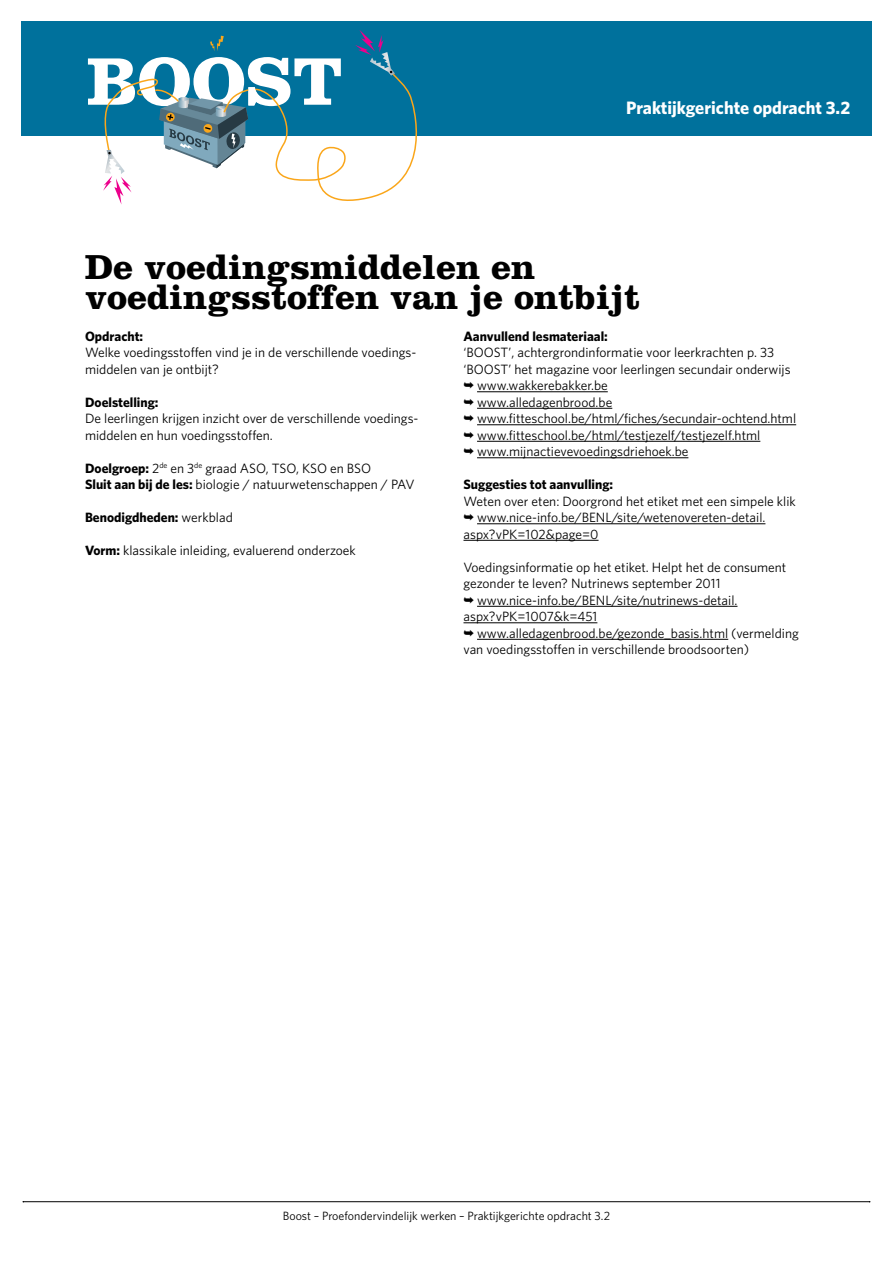
<style>
.page{position:relative;width:893px;height:1263px;background:#fff}
.page>*{position:absolute;margin:0;border:0;box-sizing:border-box;transform-origin:0 0}
.t1{font:700 36px/30px "Clarendon LT Std";color:#000}
.t2{font:700 18px "Whitney";color:#fff}
.t3{font:13.5px/16.5px "Whitney";color:#000}
.t4{font:700 13.5px "Whitney";color:#000}
.t5{font:12px "Whitney";color:#000}
.s1{font-weight:700}
.s2{font-weight:400}
</style>
<div class="page">
<div style="left:21px;top:21px;width:851px;height:115px;background:#00719c"></div>
<hr style="left:23px;top:1201px;width:847px;height:1px;background:#000">
<svg style="left:88px;top:30px;width:330px;height:175px"></svg>
<hr style="left:477px;top:391px;width:131px;height:1px;background:#000">
<hr style="left:477px;top:408px;width:135px;height:1px;background:#000">
<hr style="left:477px;top:424px;width:319px;height:1px;background:#000">
<hr style="left:477px;top:441px;width:283px;height:1px;background:#000">
<hr style="left:477px;top:457px;width:211px;height:1px;background:#000">
<hr style="left:477px;top:523px;width:288px;height:1px;background:#000">
<hr style="left:463px;top:540px;width:136px;height:1px;background:#000">
<hr style="left:477px;top:606px;width:260px;height:1px;background:#000">
<hr style="left:463px;top:622px;width:134px;height:1px;background:#000">
<hr style="left:477px;top:639px;width:251px;height:1px;background:#000">
<h2 class="t2" style="left:626px;top:97px;width:226px">Praktijkgerichte opdracht 3.2</h2>
<h1 class="t1" style="left:85px;top:252px;width:557px">De voedingsmiddelen en voedingsstoffen van je ontbijt</h1>
<p class="t4" style="left:85px;top:328px;width:60px">Opdracht:</p>
<p class="t3" style="left:85px;top:344px;width:333px">Welke voedingsstoffen vind je in de verschillende voedings&shy;middelen van je ontbijt?</p>
<p class="t4" style="left:85px;top:394px;width:75px">Doelstelling:</p>
<p class="t3" style="left:85px;top:410px;width:335px">De leerlingen krijgen inzicht over de verschillende voedings&shy;middelen en hun voedingsstoffen.</p>
<p class="t3" style="left:85px;top:459px;width:331px"><span class="s1">Doelgroep:</span> 2<sup>de</sup> en 3<sup>de</sup> graad ASO, TSO, KSO en BSO<br><span class="s1">Sluit aan bij de les:</span> biologie / natuurwetenschappen / PAV</p>
<p class="t4" style="left:85px;top:509px;width:149px">Benodigdheden: <span class="s2">werkblad</span></p>
<p class="t3" style="left:85px;top:542px;width:272px"><span class="s1">Vorm:</span> klassikale inleiding, evaluerend onderzoek</p>
<p class="t4" style="left:463px;top:328px;width:146px">Aanvullend lesmateriaal:</p>
<p class="t3" style="left:463px;top:344px;width:334px">‘BOOST’, achtergrondinformatie voor leerkrachten p. 33 ‘BOOST’ het magazine voor leerlingen secundair onderwijs ➥ www.wakkerebakker.be<br>➥ www.alledagenbrood.be<br>➥ www.fitteschool.be/html/fiches/secundair-ochtend.html ➥ www.fitteschool.be/html/testjezelf/testjezelf.html<br>➥ www.mijnactievevoedingsdriehoek.be</p>
<p class="t4" style="left:463px;top:476px;width:151px">Suggesties tot aanvulling:</p>
<p class="t3" style="left:463px;top:492px;width:334px">Weten over eten: Doorgrond het etiket met een simpele klik ➥ www.nice-info.be/BENL/site/wetenovereten-detail. aspx?vPK=102&amp;page=0</p>
<p class="t3" style="left:463px;top:558px;width:337px">Voedingsinformatie op het etiket. Helpt het de consument gezonder te leven? Nutrinews september 2011<br>➥ www.nice-info.be/BENL/site/nutrinews-detail. aspx?vPK=1007&amp;k=451<br>➥ www.alledagenbrood.be/gezonde_basis.html (vermelding van voedingsstoffen in verschillende broodsoorten)</p>
<p class="t5" style="left:283px;top:1209px;width:329px">Boost – Proefondervindelijk werken – Praktijkgerichte opdracht 3.2</p>
</div>
